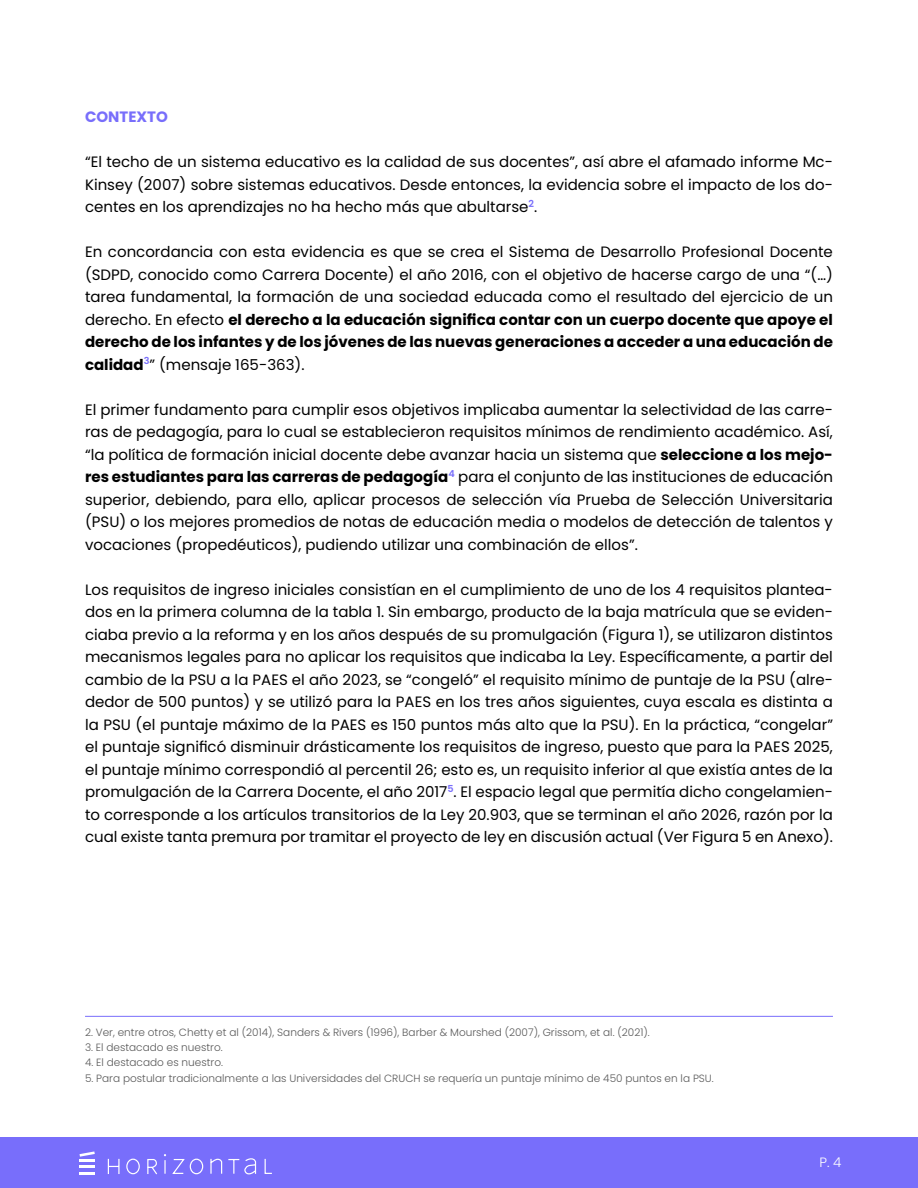
<style>
.page{position:relative;width:918px;height:1188px;background:#fff}
.page>*{position:absolute;margin:0;border:0;box-sizing:border-box;transform-origin:0 0}
.t1{font:15px/22.5px "Poppins";color:#000;text-align:justify}
.t2{font:700 15px "Poppins";color:#786efb}
.t3{font:300 13.5px "Poppins";color:#fff}
.t4{font:300 10.5px "Poppins";color:#595959}
.s1{font-weight:700}
</style>
<div class="page">
<div style="left:0;top:1137px;width:918px;height:51px;background:#786efb"></div>
<hr style="left:80px;top:1159px;width:15px;height:3px;background:#fff">
<svg style="left:80px;top:1151px;width:15px;height:6px"></svg>
<svg style="left:80px;top:1166px;width:15px;height:2px"></svg>
<hr style="left:80px;top:1172px;width:15px;height:3px;background:#fff">
<svg style="left:107px;top:1154px;width:165px;height:21px"></svg>
<hr style="left:85px;top:1016px;width:748px;height:1px;background:#786efb">
<p class="t2" style="left:85px;top:108px;width:84px">CONTEXTO</p>
<p class="t1" style="left:85px;top:151px;width:749px">“El techo de un sistema educativo es la calidad de sus docentes”, así abre el afamado informe Mc-Kinsey (2007) sobre sistemas educativos. Desde entonces, la evidencia sobre el impacto de los do&shy;centes en los aprendizajes no ha hecho más que abultarse<sup>2</sup>.</p>
<p class="t1" style="left:85px;top:241px;width:749px">En concordancia con esta evidencia es que se crea el Sistema de Desarrollo Profesional Docente (SDPD, conocido como Carrera Docente) el año 2016, con el objetivo de hacerse cargo de una “(…) tarea fundamental, la formación de una sociedad educada como el resultado del ejercicio de un derecho. En efecto <span class="s1">el derecho a la educación significa contar con un cuerpo docente que apoye el derecho de los infantes y de los jóvenes de las nuevas generaciones a acceder a una educación de calidad</span><sup>3</sup>” (mensaje 165-363).</p>
<p class="t1" style="left:85px;top:398px;width:749px">El primer fundamento para cumplir esos objetivos implicaba aumentar la selectividad de las carre&shy;ras de pedagogía, para lo cual se establecieron requisitos mínimos de rendimiento académico. Así, “la política de formación inicial docente debe avanzar hacia un sistema que <span class="s1">seleccione a los mejo&shy;res estudiantes para las carreras de pedagogía</span><sup>4</sup> para el conjunto de las instituciones de educación superior, debiendo, para ello, aplicar procesos de selección vía Prueba de Selección Universitaria (PSU) o los mejores promedios de notas de educación media o modelos de detección de talentos y vocaciones (propedéuticos), pudiendo utilizar una combinación de ellos”.</p>
<p class="t1" style="left:85px;top:578px;width:750px">Los requisitos de ingreso iniciales consistían en el cumplimiento de uno de los 4 requisitos plantea&shy;dos en la primera columna de la tabla 1. Sin embargo, producto de la baja matrícula que se eviden&shy;ciaba previo a la reforma y en los años después de su promulgación (Figura 1), se utilizaron distintos mecanismos legales para no aplicar los requisitos que indicaba la Ley. Específicamente, a partir del cambio de la PSU a la PAES el año 2023, se “congeló” el requisito mínimo de puntaje de la PSU (alre&shy;dedor de 500 puntos) y se utilizó para la PAES en los tres años siguientes, cuya escala es distinta a la PSU (el puntaje máximo de la PAES es 150 puntos más alto que la PSU). En la práctica, “congelar” el puntaje significó disminuir drásticamente los requisitos de ingreso, puesto que para la PAES 2025, el puntaje mínimo correspondió al percentil 26; esto es, un requisito inferior al que existía antes de la promulgación de la Carrera Docente, el año 2017<sup>5</sup>. El espacio legal que permitía dicho congelamien&shy;to corresponde a los artículos transitorios de la Ley 20.903, que se terminan el año 2026, razón por la cual existe tanta premura por tramitar el proyecto de ley en discusión actual (Ver Figura 5 en Anexo).</p>
<p class="t4" style="left:85px;top:1026px;width:566px">2. Ver, entre otros, Chetty et al (2014), Sanders &amp; Rivers (1996), Barber &amp; Mourshed (2007), Grissom, et al. (2021).</p>
<p class="t4" style="left:85px;top:1041px;width:139px">3. El destacado es nuestro.</p>
<p class="t4" style="left:85px;top:1057px;width:139px">4. El destacado es nuestro.</p>
<p class="t4" style="left:85px;top:1072px;width:630px">5. Para postular tradicionalmente a las Universidades del CRUCH se requería un puntaje mínimo de 450 puntos en la PSU.</p>
<p class="t3" style="left:819px;top:1155px;width:24px">P. 4</p>
</div>
